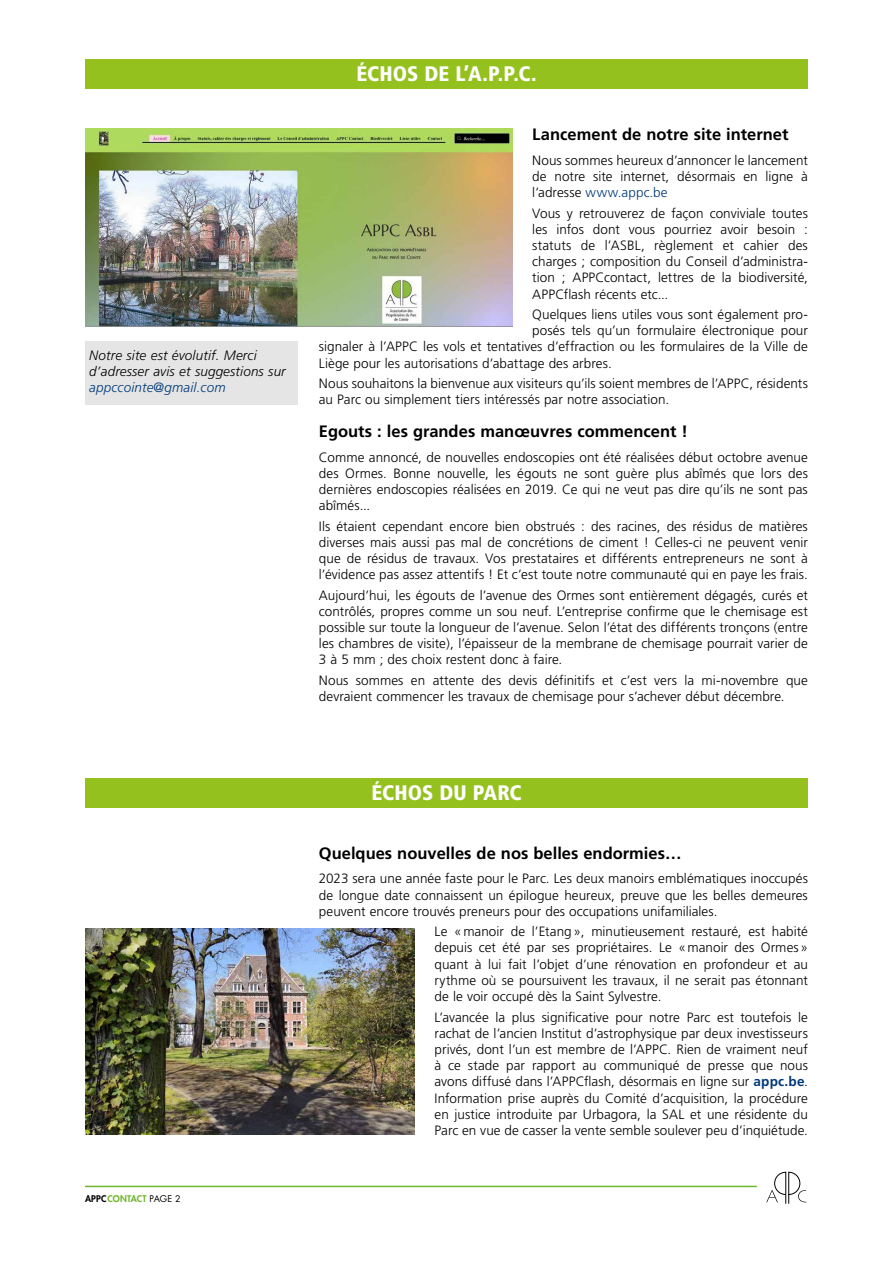
<style>
.page{position:relative;width:893px;height:1263px;background:#fff}
.page>*{position:absolute;margin:0;border:0;box-sizing:border-box;transform-origin:0 0}
.t1{font:900 condensed 21px "Frutiger";letter-spacing:.005em;color:#fff}
.t2{font:700 16.5px "Frutiger";color:#000}
.t3{font:300 13.5px/16.2px "Frutiger";letter-spacing:.005em;color:#000;text-align:justify}
.t4{font:italic 300 13.5px/16.2px "Frutiger";letter-spacing:.01em;color:#000}
.t5{font:italic 300 13.5px "Frutiger";letter-spacing:.01em;color:#003a78}
.t6{font:800 9px "Futura";letter-spacing:.015em;color:#70b62c}
.s1{color:#000}
.s2{font-weight:400;color:#000}
.s3{color:#003a78}
.s4{font-weight:700;color:#003a78}
</style>
<div class="page">
<hr style="left:85px;top:1186px;width:672px;height:1px;background:#70b62c">
<svg style="left:766px;top:1172px;width:40px;height:32px"></svg>
<div style="left:85px;top:60px;width:723px;height:29px;background:#95c11f"></div>
<img style="left:85px;top:129px;width:428px;height:197px">
<div style="left:85px;top:778px;width:723px;height:30px;background:#95c11f"></div>
<img style="left:85px;top:928px;width:330px;height:207px">
<div style="left:85px;top:341px;width:213px;height:64px;background:#e5e5e5"></div>
<p class="t4" style="left:89px;top:347px;width:198px">Notre site est évolutif. Merci d’adresser avis et suggestions sur</p>
<p class="t5" style="left:89px;top:380px;width:138px">appccointe@gmail.com</p>
<p class="t6" style="left:85px;top:1193px;width:97px"><span class="s1">APPC</span>CONTACT <span class="s2">PAGE 2</span></p>
<h1 class="t1" style="left:356px;top:61px;width:182px">ÉCHOS DE L’A.P.P.C.</h1>
<p class="t2" style="left:532px;top:125px;width:258px">Lancement de notre site internet</p>
<p class="t3" style="left:532px;top:152px;width:277px">Nous sommes heureux d’annoncer le lancement de notre site internet, désormais en ligne à l’adresse <span class="s3">www.appc.be</span></p>
<p class="t3" style="left:532px;top:205px;width:277px">Vous y retrouverez de façon conviviale toutes les infos dont vous pourriez avoir besoin : statuts de l’ASBL, règlement et cahier des charges ; composition du Conseil d’administra&shy;tion ; APPCcontact, lettres de la biodiversité, APPCflash récents etc...</p>
<p class="t3" style="left:532px;top:306px;width:277px">Quelques liens utiles vous sont également pro-</p>
<p class="t3" style="left:532px;top:323px;width:277px">posés tels qu’un formulaire électronique pour</p>
<p class="t3" style="left:319px;top:339px;width:490px">signaler à l’APPC les vols et tentatives d’effraction ou les formulaires de la Ville de</p>
<p class="t3" style="left:319px;top:355px;width:294px">Liège pour les autorisations d’abattage des arbres.</p>
<p class="t3" style="left:319px;top:375px;width:490px">Nous souhaitons la bienvenue aux visiteurs qu’ils soient membres de l’APPC, résidents au Parc ou simplement tiers intéressés par notre association.</p>
<p class="t2" style="left:319px;top:421px;width:371px">Egouts : les grandes manœuvres commencent !</p>
<p class="t3" style="left:319px;top:449px;width:490px">Comme annoncé, de nouvelles endoscopies ont été réalisées début octobre avenue des Ormes. Bonne nouvelle, les égouts ne sont guère plus abîmés que lors des dernières endoscopies réalisées en 2019. Ce qui ne veut pas dire qu’ils ne sont pas abîmés...</p>
<p class="t3" style="left:319px;top:518px;width:491px">Ils étaient cependant encore bien obstrués : des racines, des résidus de matières diverses mais aussi pas mal de concrétions de ciment ! Celles-ci ne peuvent venir que de résidus de travaux. Vos prestataires et différents entrepreneurs ne sont à l’évidence pas assez attentifs ! Et c’est toute notre communauté qui en paye les frais.</p>
<p class="t3" style="left:319px;top:587px;width:490px">Aujourd’hui, les égouts de l’avenue des Ormes sont entièrement dégagés, curés et contrôlés, propres comme un sou neuf. L’entreprise confirme que le chemisage est possible sur toute la longueur de l’avenue. Selon l’état des différents tronçons (entre les chambres de visite), l’épaisseur de la membrane de chemisage pourrait varier de 3 à 5 mm ; des choix restent donc à faire.</p>
<p class="t3" style="left:319px;top:672px;width:490px">Nous sommes en attente des devis définitifs et c’est vers la mi-novembre que devraient commencer les travaux de chemisage pour s’achever début décembre.</p>
<h1 class="t1" style="left:371px;top:780px;width:152px">ÉCHOS DU PARC</h1>
<p class="t2" style="left:319px;top:843px;width:364px">Quelques nouvelles de nos belles endormies…</p>
<p class="t3" style="left:319px;top:871px;width:490px">2023 sera une année faste pour le Parc. Les deux manoirs emblématiques inoccupés de longue date connaissent un épilogue heureux, preuve que les belles demeures peuvent encore trouvés preneurs pour des occupations unifamiliales.</p>
<p class="t3" style="left:435px;top:924px;width:375px">Le «manoir de l’Etang», minutieusement restauré, est habité depuis cet été par ses propriétaires. Le «manoir des Ormes» quant à lui fait l’objet d’une rénovation en profondeur et au rythme où se poursuivent les travaux, il ne serait pas étonnant de le voir occupé dès la Saint Sylvestre.</p>
<p class="t3" style="left:435px;top:1009px;width:375px">L’avancée la plus significative pour notre Parc est toutefois le rachat de l’ancien Institut d’astrophysique par deux investisseurs privés, dont l’un est membre de l’APPC. Rien de vraiment neuf à ce stade par rapport au communiqué de presse que nous avons diffusé dans l’APPCflash, désormais en ligne sur <span class="s4">appc.be</span>.<br>Information prise auprès du Comité d’acquisition, la procédure en justice introduite par Urbagora, la SAL et une résidente du Parc en vue de casser la vente semble soulever peu d’inquiétude.</p>
</div>
